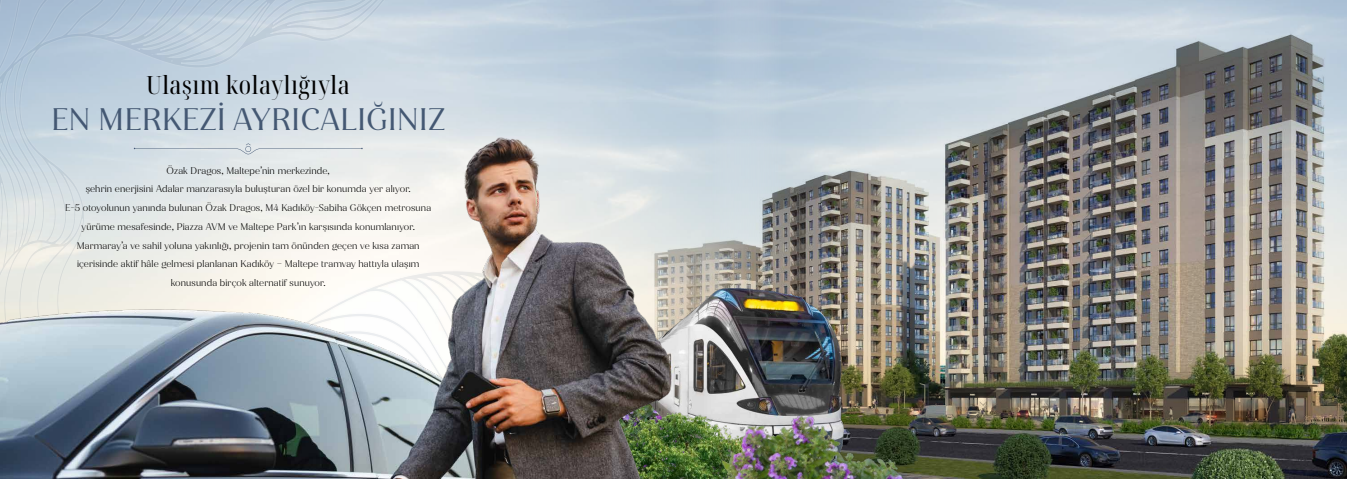
<style>
.page{position:relative;width:1347px;height:479px;background:#fff}
.page>*{position:absolute;margin:0;border:0;box-sizing:border-box;transform-origin:0 0}
.t1{font:29.88px "Magnolia Alt";letter-spacing:.02em;color:#445873}
.t2{font:25px "Noto Serif Display Condensed";letter-spacing:.02em;color:#000}
.t3{font:300 9.38px/18.8px "Magnolia Alt";letter-spacing:.015em;color:#000;text-align:center}
</style>
<div class="page">
<img style="left:780px;top:0;width:566px;height:478px">
<img style="left:699px;top:0;width:81px;height:288px">
<svg style="left:0;top:0;width:699px;height:133px;background:#c2d1de"></svg>
<img style="left:722px;top:288px;width:124px;height:88px">
<img style="left:0;top:133px;width:722px;height:345px">
<img style="left:693px;top:376px;width:266px;height:102px">
<h2 class="t2" style="left:146px;top:68px;width:205px">Ulaşım kolaylığıyla</h2>
<h1 class="t1" style="left:51px;top:101px;width:395px">EN MERKEZİ AYRICALIĞINIZ</h1>
<p class="t3" style="left:65px;top:161px;width:367px">Özak Dragos, Maltepe’nin merkezinde,<br>şehrin enerjisini Adalar manzarasıyla buluşturan özel bir konumda yer alıyor.<br>E-5 otoyolunun yanında bulunan Özak Dragos, M4 Kadıköy-Sabiha Gökçen metrosuna yürüme mesafesinde, Piazza AVM ve Maltepe Park’ın karşısında konumlanıyor.<br>Marmaray’a ve sahil yoluna yakınlığı, projenin tam önünden geçen ve kısa zaman içerisinde aktif hâle gelmesi planlanan Kadıköy – Maltepe tramvay hattıyla ulaşım konusunda birçok alternatif sunuyor.</p>
</div>
